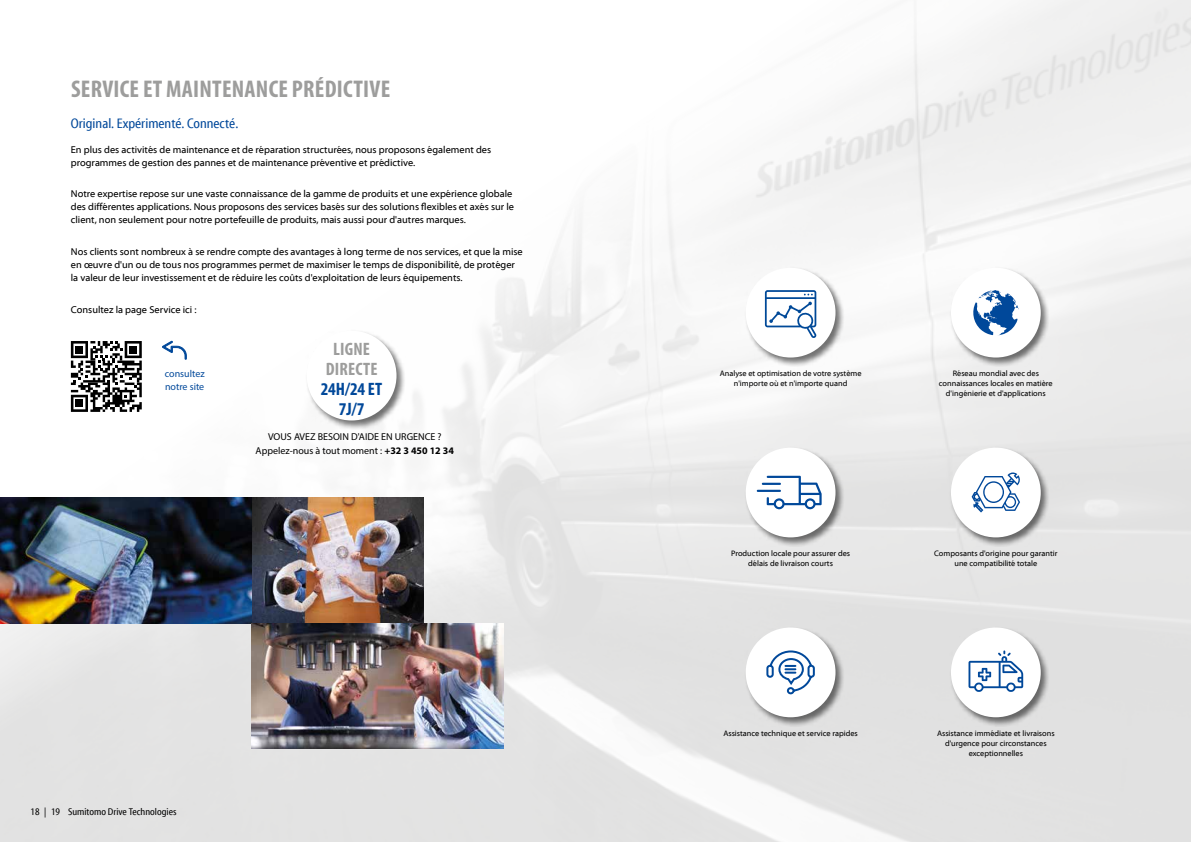
<style>
.page{position:relative;width:1191px;height:842px;background:#fff}
.page>*{position:absolute;margin:0;border:0;box-sizing:border-box;transform-origin:0 0}
.t1{font:700 condensed 24.2px "Myriad Pro";letter-spacing:.01em;color:#9d9d9c}
.t2{font:700 condensed 18px/20px "Myriad Pro";letter-spacing:.01em;color:#9d9d9c;text-align:center}
.t3{font:700 condensed 18px/20px "Myriad Pro";color:#00489a;text-align:center}
.t4{font:condensed 14px "Myriad Web Pro";color:#00489a}
.t5{font:10px/13px "Myriad Web Pro";color:#000}
.t6{font:10px/14px "Myriad Pro";color:#000;text-align:center}
.t7{font:condensed 10px "Myriad Web Pro";color:#000}
.t8{font:10px/13px "Myriad Pro";color:#00489a}
.t9{font:8px/10px "Myriad Web Pro";color:#000;text-align:center}
.s1{font-weight:700}
</style>
<div class="page">
<img style="left:0;top:0;width:1191px;height:842px">
<svg style="left:162px;top:340px;width:25px;height:20px"></svg>
<svg style="left:71px;top:341px;width:71px;height:71px"></svg>
<div style="left:76px;top:346px;width:7px;height:7px;background:#000"></div>
<div style="left:130px;top:346px;width:7px;height:7px;background:#000"></div>
<div style="left:76px;top:400px;width:7px;height:7px;background:#000"></div>
<div style="left:305px;top:329px;width:101px;height:101px;background:#000;opacity:.55"></div>
<div style="left:307px;top:331px;width:89px;height:89px;background:#fff;border-radius:50%"></div>
<img style="left:0;top:498px;width:423px;height:125px">
<img style="left:252px;top:623px;width:251px;height:126px">
<div style="left:744px;top:266px;width:101px;height:101px;background:#000;opacity:.55"></div>
<div style="left:745px;top:268px;width:90px;height:89px;background:#fff;border-radius:50%"></div>
<svg style="left:765px;top:290px;width:51px;height:48px"></svg>
<div style="left:949px;top:266px;width:101px;height:101px;background:#000;opacity:.55"></div>
<div style="left:951px;top:268px;width:89px;height:89px;background:#fff;border-radius:50%"></div>
<div style="left:744px;top:446px;width:101px;height:101px;background:#000;opacity:.55"></div>
<div style="left:745px;top:448px;width:90px;height:89px;background:#fff;border-radius:50%"></div>
<div style="left:949px;top:446px;width:101px;height:101px;background:#000;opacity:.55"></div>
<div style="left:951px;top:448px;width:89px;height:89px;background:#fff;border-radius:50%"></div>
<svg style="left:756px;top:476px;width:65px;height:33px"></svg>
<div style="left:744px;top:626px;width:101px;height:101px;background:#000;opacity:.55"></div>
<div style="left:745px;top:627px;width:90px;height:90px;background:#fff;border-radius:50%"></div>
<div style="left:949px;top:626px;width:101px;height:101px;background:#000;opacity:.55"></div>
<div style="left:951px;top:627px;width:89px;height:90px;background:#fff;border-radius:50%"></div>
<svg style="left:766px;top:650px;width:49px;height:45px"></svg>
<svg style="left:968px;top:650px;width:55px;height:42px"></svg>
<svg style="left:971px;top:472px;width:49px;height:40px"></svg>
<svg style="left:973px;top:290px;width:45px;height:45px"></svg>
<h1 class="t1" style="left:71px;top:73px;width:321px">SERVICE ET MAINTENANCE PRÉDICTIVE</h1>
<h3 class="t4" style="left:71px;top:115px;width:169px">Original. Expérimenté. Connecté.</h3>
<p class="t5" style="left:71px;top:143px;width:422px">En plus des activités de maintenance et de réparation structurées, nous proposons également des programmes de gestion des pannes et de maintenance préventive et prédictive.</p>
<p class="t5" style="left:71px;top:188px;width:445px">Notre expertise repose sur une vaste connaissance de la gamme de produits et une expérience globale des différentes applications. Nous proposons des services basés sur des solutions flexibles et axés sur le client, non seulement pour notre portefeuille de produits, mais aussi pour d'autres marques.</p>
<p class="t5" style="left:71px;top:245px;width:453px">Nos clients sont nombreux à se rendre compte des avantages à long terme de nos services, et que la mise en œuvre d'un ou de tous nos programmes permet de maximiser le temps de disponibilité, de protéger la valeur de leur investissement et de réduire les coûts d'exploitation de leurs équipements.</p>
<p class="t5" style="left:71px;top:303px;width:127px">Consultez la page Service ici :</p>
<p class="t8" style="left:165px;top:367px;width:41px">consultez notre site</p>
<h2 class="t2" style="left:326px;top:338px;width:53px">LIGNE<br>DIRECTE</h2>
<h2 class="t3" style="left:321px;top:378px;width:63px">24H/24 ET<br>7J/7</h2>
<p class="t6" style="left:256px;top:430px;width:200px">VOUS AVEZ BESOIN D'AIDE EN URGENCE ?<br>Appelez-nous à tout moment : <span class="s1">+32 3 450 12 34</span></p>
<p class="t7" style="left:31px;top:806px;width:147px">18 | 19 Sumitomo Drive Technologies</p>
<p class="t9" style="left:719px;top:369px;width:143px">Analyse et optimisation de votre système n'importe où et n'importe quand</p>
<p class="t9" style="left:939px;top:369px;width:115px">Réseau mondial avec des connaissances locales en matière d'ingénierie et d'applications</p>
<p class="t9" style="left:731px;top:549px;width:121px">Production locale pour assurer des délais de livraison courts</p>
<p class="t9" style="left:934px;top:549px;width:125px">Composants d'origine pour garantir une compatibilité totale</p>
<p class="t9" style="left:723px;top:728px;width:136px">Assistance technique et service rapides</p>
<p class="t9" style="left:937px;top:728px;width:119px">Assistance immédiate et livraisons d'urgence pour circonstances exceptionnelles</p>
</div>
